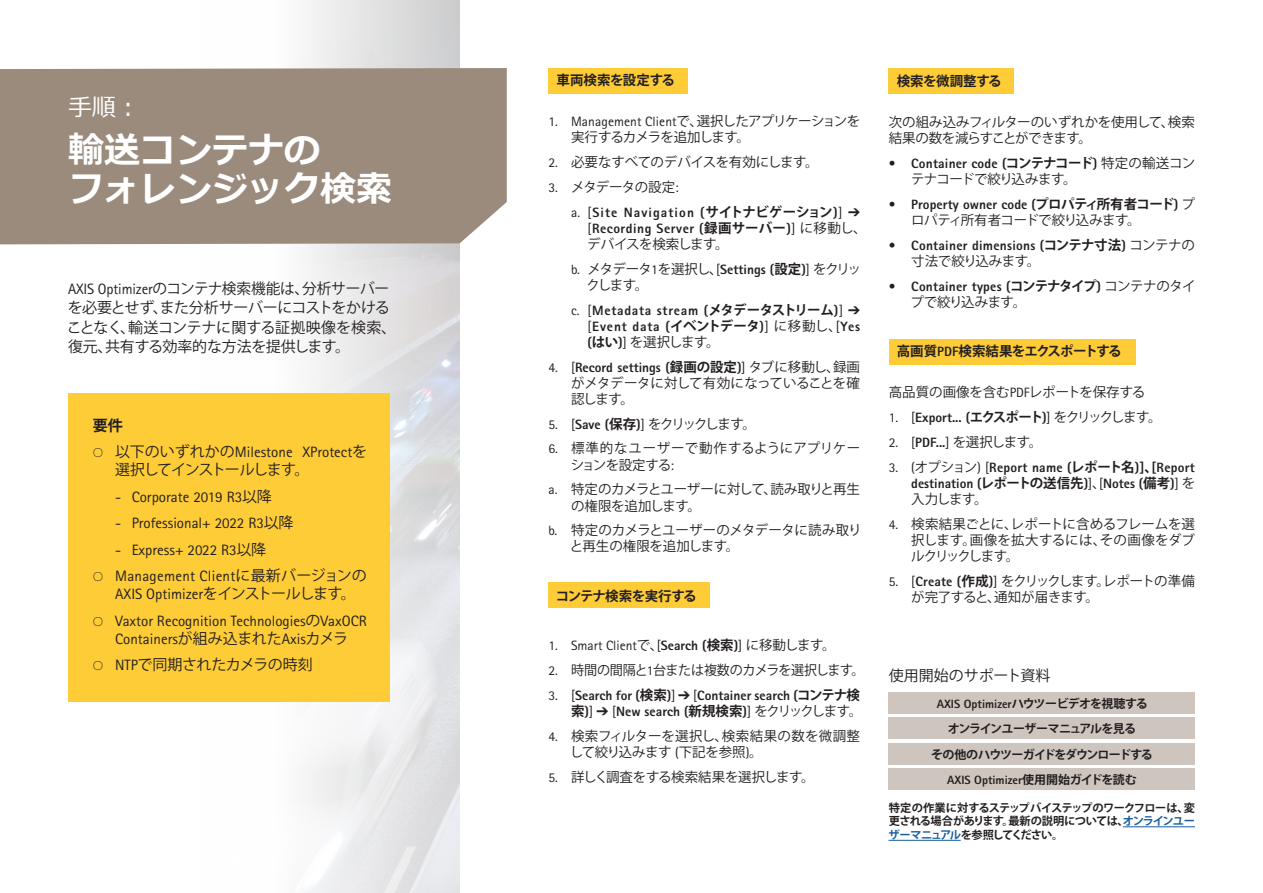
<style>
.page{position:relative;width:1263px;height:893px;background:#fff}
.page>*{position:absolute;margin:0;border:0;box-sizing:border-box;transform-origin:0 0}
.t1{font:700 36px/39px "Meiryo";color:#fff}
.t2{font:24px "Meiryo";color:#fff}
.t3{font:15px/18px "Rotis Sans Serif Pro";color:#231f20;text-align:center}
.t4{font:15px/19.5px "Koz Go Pro";letter-spacing:-.02em;color:#231f20}
.t5{font:15px/18px "Rotis Sans Serif Pro";letter-spacing:.02em;color:#231f20}
.t6{font:15px/18px "Koz Go Pro";letter-spacing:-.085em;color:#231f20}
.t7{font:15px "Koz Go Pro";color:#231f20}
.t8{font:700 15px "Koz Go Pro";color:#231f20}
.t9{font:13.5px/16.2px "Koz Go Pro";letter-spacing:-.025em;color:#231f20}
.t10{font:800 13.5px/16.2px "Rotis Sans Serif Pro";letter-spacing:.02em;color:#231f20}
.t11{font:800 13.5px/16.2px "Rotis Sans Serif Pro";letter-spacing:.04em;color:#231f20}
.t12{font:800 13.5px/16.2px "Rotis Sans Serif Pro";color:#231f20;text-align:right}
.t13{font:13.5px/16.2px "Koz Go Pro";color:#231f20}
.t14{font:13.5px/16.2px "Koz Go Pro";letter-spacing:-.05em;color:#231f20}
.t15{font:13.5px/16.2px "Koz Go Pro";letter-spacing:-.065em;color:#231f20}
.t16{font:13.5px/16.2px "Koz Go Pro";letter-spacing:-.09em;color:#231f20}
.t17{font:13.5px "Rotis Sans Serif Pro";color:#231f20}
.t18{font:700 13.5px "Koz Go Pro";letter-spacing:-.04em;color:#231f20}
.t19{font:13.5px "Koz Go Pro";letter-spacing:-.16em;color:#231f20}
.t20{font:700 13.5px "Koz Go Pro";letter-spacing:-.01em;color:#231f20}
.t21{font:700 13.5px "Koz Go Pro";letter-spacing:-.02em;color:#231f20}
.t22{font:800 12px "Rotis Sans Serif Pro";color:#231f20}
.t23{font:700 12px "Koz Go Pro";letter-spacing:-.07em;color:#231f20}
.t24{font:700 11.25px/13.5px "Koz Go Pro";letter-spacing:-.07em;color:#231f20;text-align:justify}
.s1{font-family:"Rotis Sans Serif Pro"}
.s2{font-family:"Karbon";font-weight:300}
.s3{font-family:"Koz Go Pro"}
.s4{font-weight:400}
.s5{font-family:"Koz Go Pro";font-weight:700}
.s6{font-family:"Koz Go Pro";font-weight:400}
.s7{font-family:"Rotis Sans Serif Pro";font-weight:800}
.s8{font-weight:700}
.s9{font-weight:800}
.s10{color:#175d9e}
</style>
<div class="page">
<img style="left:305px;top:0;width:155px;height:893px">
<div style="left:68px;top:393px;width:321px;height:309px;background:#fecc37"></div>
<div style="left:549px;top:68px;width:139px;height:26px;background:#fecc37"></div>
<div style="left:549px;top:583px;width:161px;height:25px;background:#fecc37"></div>
<div style="left:889px;top:68px;width:125px;height:26px;background:#fecc37"></div>
<div style="left:889px;top:339px;width:246px;height:26px;background:#fecc37"></div>
<div style="left:0;top:68px;width:507px;height:176px;background:#9a8b7d"></div>
<div style="left:889px;top:718px;width:306px;height:21px;background:#cdc5be"></div>
<div style="left:889px;top:743px;width:306px;height:22px;background:#cdc5be"></div>
<div style="left:889px;top:692px;width:306px;height:21px;background:#cdc5be"></div>
<div style="left:889px;top:769px;width:306px;height:21px;background:#cdc5be"></div>
<hr style="left:1123px;top:826px;width:72px;height:1px;background:#175d9e">
<hr style="left:888px;top:840px;width:73px;height:1px;background:#175d9e">
<p class="t2" style="left:68px;top:91px;width:73px">手順：</p>
<p class="t1" style="left:68px;top:132px;width:326px">輸送コンテナの<br>フォレンジック検索</p>
<p class="t4" style="left:67px;top:279px;width:331px"><span class="s1">AXIS Optimizer</span>のコンテナ検索機能は、分析サーバーを必要とせず、また分析サーバーにコストをかけることなく、輸送コンテナに関する証拠映像を検索、復元、共有する効率的な方法を提供します。</p>
<p class="t8" style="left:93px;top:415px;width:32px">要件</p>
<p class="t6" style="left:115px;top:443px;width:253px;text-indent:-23px"><span class="s2">O</span> 以下のいずれかの<span class="s1">Milestone XProtect</span>を選択してインストールします。</p>
<p class="t3" style="left:115px;top:488px;width:158px">- Corporate 2019 R3<span class="s3">以降</span></p>
<p class="t3" style="left:115px;top:514px;width:180px">- Professional+ 2022 R3<span class="s3">以降</span></p>
<p class="t3" style="left:115px;top:541px;width:153px">- Express+ 2022 R3<span class="s3">以降</span></p>
<p class="t5" style="left:115px;top:567px;width:253px;text-indent:-23px"><span class="s2">O</span> Management Client<span class="s3">に最新バージョンの<br></span>AXIS Optimizer<span class="s3">をインストールします。</span></p>
<p class="t3" style="left:93px;top:612px;width:276px"><span class="s2">O</span> Vaxtor Recognition Technologies<span class="s3">の</span>VaxOCR<br>Containers<span class="s3">が組み込まれた</span>Axis<span class="s3">カメラ</span></p>
<p class="t4" style="left:93px;top:655px;width:222px"><span class="s2">O</span> <span class="s1">NTP</span>で同期されたカメラの時刻</p>
<p class="t20" style="left:556px;top:72px;width:120px">車両検索を設定する</p>
<p class="t15" style="left:571px;top:113px;width:291px;text-indent:-22px"><span class="s1">1. Management Client</span>で、選択したアプリケーションを実行するカメラを追加します。</p>
<p class="t9" style="left:549px;top:154px;width:272px"><span class="s1">2.</span> 必要なすべてのデバイスを有効にします。</p>
<p class="t14" style="left:549px;top:179px;width:132px"><span class="s1">3.</span> メタデータの設定<span class="s1">:</span></p>
<p class="t11" style="left:587px;top:204px;width:281px;text-indent:-16px"><span class="s4">a. [</span>Site Navigation (<span class="s5">サイトナビゲーション</span>)<span class="s4">]</span> ➔ <span class="s4">[</span>Recording Server (<span class="s5">録画サーバー</span>)<span class="s4">]</span> <span class="s6">に移動し、デバイスを検索します。</span></p>
<p class="t16" style="left:587px;top:261px;width:276px;text-indent:-16px"><span class="s1">b.</span> メタデータ<span class="s1">1</span>を選択し、<span class="s1">[</span><span class="s7">Settings (</span><span class="s8">設定</span><span class="s7">)</span><span class="s1">]</span> をクリックします。</p>
<p class="t10" style="left:588px;top:302px;width:274px;text-align:justify;text-indent:-16px"><span class="s4">c. [</span>Metadata stream (<span class="s5">メタデータストリーム</span>)<span class="s4">]</span> ➔ <span class="s4">[</span>Event data (<span class="s5">イベントデータ</span>)<span class="s4">]</span> <span class="s6">に移動し、</span><span class="s4">[</span>Yes (<span class="s5">はい</span>)<span class="s4">]</span> <span class="s6">を選択します。</span></p>
<p class="t9" style="left:571px;top:359px;width:290px;text-align:justify;text-indent:-22px"><span class="s1">4. [</span><span class="s7">Record settings (</span><span class="s8">録画の設定</span><span class="s7">)</span><span class="s1">]</span> タブに移動し、録画がメタデータに対して有効になっていることを確認します。</p>
<p class="t19" style="left:549px;top:415px;width:209px"><span class="s1">5. [</span><span class="s7">Save (</span><span class="s8">保存</span><span class="s7">)</span><span class="s1">]</span> をクリックします。</p>
<p class="t9" style="left:571px;top:441px;width:291px;text-indent:-22px"><span class="s1">6.</span> 標準的なユーザーで動作するようにアプリケーションを設定する<span class="s1">:</span></p>
<p class="t9" style="left:571px;top:482px;width:290px;text-indent:-22px"><span class="s1">a.</span> 特定のカメラとユーザーに対して、読み取りと再生の権限を追加します。</p>
<p class="t9" style="left:570px;top:523px;width:293px;text-indent:-21px"><span class="s1">b.</span> 特定のカメラとユーザーのメタデータに読み取りと再生の権限を追加します。</p>
<p class="t18" style="left:556px;top:587px;width:142px">コンテナ検索を実行する</p>
<p class="t17" style="left:549px;top:638px;width:288px">1. Smart Client<span class="s3">で、</span>[<span class="s9">Search (</span><span class="s5">検索</span><span class="s9">)</span>] <span class="s3">に移動します。</span></p>
<p class="t9" style="left:549px;top:662px;width:318px"><span class="s1">2.</span> 時間の間隔と<span class="s1">1</span>台または複数のカメラを選択します。</p>
<p class="t12" style="left:549px;top:687px;width:315px"><span class="s4">3. [</span>Search for (<span class="s5">検索</span>)<span class="s4">]</span> ➔ <span class="s4">[</span>Container search (<span class="s5">コンテナ検索</span>)<span class="s4">]</span> ➔ <span class="s4">[</span>New search (<span class="s5">新規検索</span>)<span class="s4">]</span> <span class="s6">をクリックします。</span></p>
<p class="t13" style="left:570px;top:728px;width:292px;text-indent:-21px"><span class="s1">4.</span> 検索フィルターを選択し、検索結果の数を微調整して絞り込みます <span class="s1">(</span>下記を参照<span class="s1">)</span>。</p>
<p class="t9" style="left:549px;top:769px;width:268px"><span class="s1">5.</span> 詳しく調査をする検索結果を選択します。</p>
<p class="t21" style="left:897px;top:73px;width:106px">検索を微調整する</p>
<p class="t9" style="left:889px;top:115px;width:308px">次の組み込みフィルターのいずれかを使用して、検索結果の数を減らすことができます。</p>
<p class="t14" style="left:911px;top:155px;width:286px;text-indent:-22px"><span class="s1">•</span> <span class="s7">Container code (</span><span class="s8">コンテナコード</span><span class="s7">)</span> 特定の輸送コンテナコードで絞り込みます。</p>
<p class="t10" style="left:911px;top:196px;width:285px;text-indent:-22px"><span class="s4">•</span> Property owner code (<span class="s5">プロパティ所有者コード</span>) <span class="s6">プロパティ所有者コードで絞り込みます。</span></p>
<p class="t10" style="left:911px;top:237px;width:285px;text-indent:-22px"><span class="s4">•</span> Container dimensions (<span class="s5">コンテナ寸法</span>) <span class="s6">コンテナの寸法で絞り込みます。</span></p>
<p class="t10" style="left:910px;top:278px;width:286px;text-indent:-22px"><span class="s4">•</span> Container types (<span class="s5">コンテナタイプ</span>) <span class="s6">コンテナのタイプで絞り込みます。</span></p>
<p class="t18" style="left:897px;top:343px;width:226px">高画質<span class="s7">PDF</span>検索結果をエクスポートする</p>
<p class="t13" style="left:889px;top:385px;width:258px">高品質の画像を含む<span class="s1">PDF</span>レポートを保存する</p>
<p class="t10" style="left:889px;top:409px;width:274px"><span class="s4">1. [</span>Export... (<span class="s5">エクスポート</span>)<span class="s4">]</span> <span class="s6">をクリックします。</span></p>
<p class="t9" style="left:889px;top:434px;width:155px"><span class="s1">2. [</span><span class="s7">PDF...</span><span class="s1">]</span> を選択します。</p>
<p class="t10" style="left:911px;top:459px;width:285px;text-align:justify;text-indent:-22px"><span class="s4">3. (</span><span class="s6">オプション</span><span class="s4">) [</span>Report name (<span class="s5">レポート名</span>)]<span class="s5">、</span>[Report destination (<span class="s5">レポートの送信先</span>)<span class="s4">]</span><span class="s6">、</span><span class="s4">[</span>Notes (<span class="s5">備考</span>)<span class="s4">]</span> <span class="s6">を入力します。</span></p>
<p class="t9" style="left:911px;top:516px;width:285px;text-align:justify;text-indent:-22px"><span class="s1">4.</span> 検索結果ごとに、レポートに含めるフレームを選択します。画像を拡大するには、その画像をダブルクリックします。</p>
<p class="t9" style="left:911px;top:573px;width:285px;text-indent:-22px"><span class="s1">5. [</span><span class="s7">Create (</span><span class="s8">作成</span><span class="s7">)</span><span class="s1">]</span> をクリックします。レポートの準備が完了すると、通知が届きます。</p>
<p class="t7" style="left:889px;top:666px;width:163px">使用開始のサポート資料</p>
<p class="t22" style="left:937px;top:696px;width:213px">AXIS Optimizer<span class="s5">ハウツービデオを視聴する</span></p>
<p class="t23" style="left:948px;top:721px;width:190px">オンラインユーザーマニュアルを見る</p>
<p class="t23" style="left:931px;top:747px;width:223px">その他のハウツーガイドをダウンロードする</p>
<p class="t22" style="left:947px;top:773px;width:191px">AXIS Optimizer<span class="s5">使用開始ガイドを読む</span></p>
<p class="t24" style="left:888px;top:801px;width:308px">特定の作業に対するステップバイステップのワークフローは、変更される場合があります。最新の説明については、<span class="s10">オンラインユーザーマニュアル</span>を参照してください。</p>
</div>
